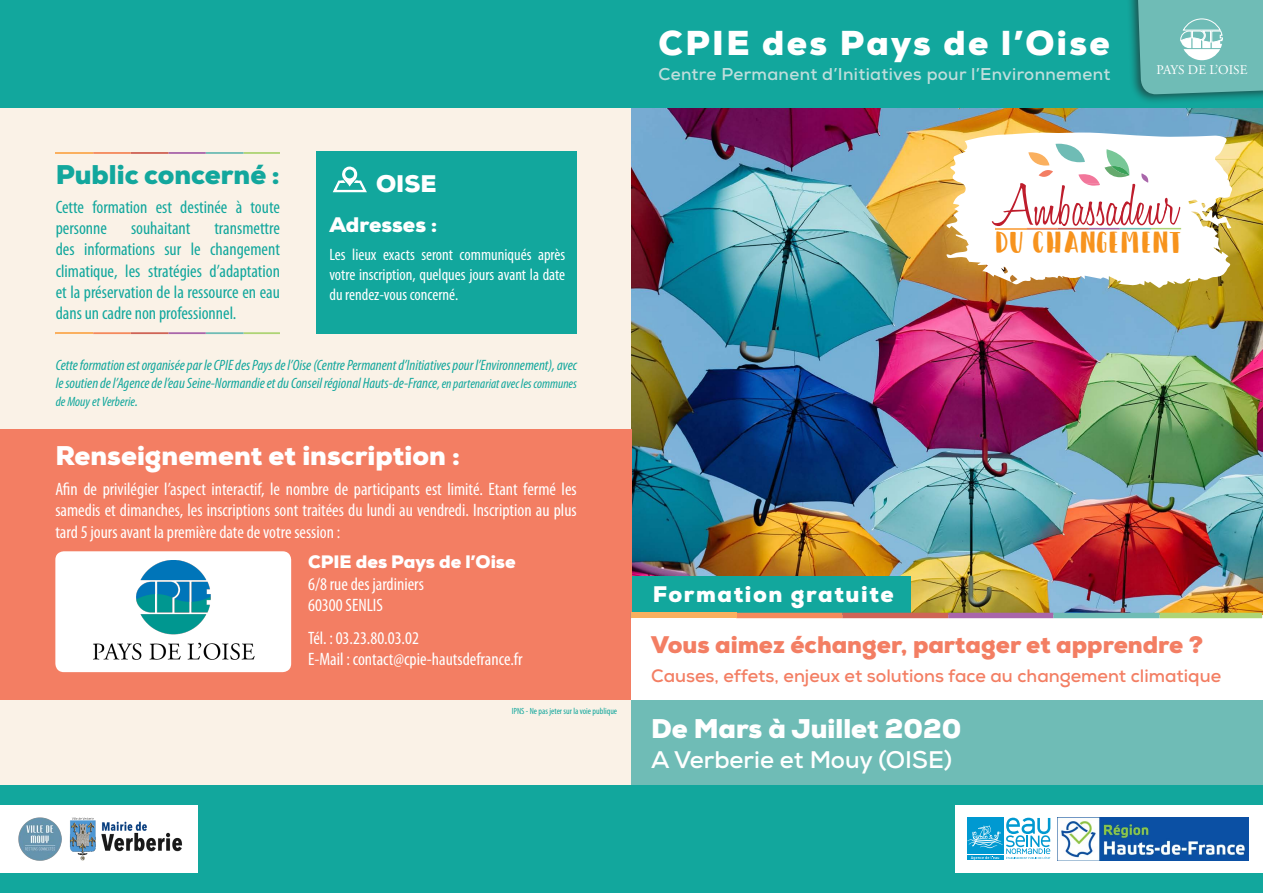
<style>
.page{position:relative;width:1263px;height:893px;background:#faf2e7}
.page>*{position:absolute;margin:0;border:0;box-sizing:border-box;transform-origin:0 0}
.t1{font:300 60px "Honey Script";color:#be1d2c}
.t2{font:900 34.5px "Nexa";letter-spacing:.07em;color:#fff}
.t3{font:31.5px "Happy Camper Regular";color:#f7931d}
.t4{font:900 27px "Nexa";color:#fff}
.t5{font:900 27px "Nexa";color:#12a79d}
.t6{font:900 24px "Nexa";color:#f37e63}
.t7{font:700 24px "Nexa";color:#fff}
.t8{font:900 24px "Nexa";color:#fff}
.t9{font:900 22.5px "Nexa";letter-spacing:.07em;color:#fff}
.t10{font:900 21px "Nexa";color:#fff}
.t11{font:condensed 18px/21.6px "Myriad Pro";color:#fff}
.t12{font:condensed 18px/21px "Myriad Pro";color:#12a79d}
.t13{font:700 18px "Nexa";color:#f37e63}
.t14{font:900 18px "Nexa";color:#fff}
.t15{font:700 17.1px "Nexa";letter-spacing:.02em;color:#c0dedc}
.t16{font:condensed 16.5px/19.8px "Myriad Pro";color:#fff;text-align:justify}
.t17{font:italic condensed 15px/18px "Myriad Pro";color:#12a79d}
.t18{font:italic condensed 13.5px "Myriad Pro";color:#12a79d}
.t19{font:13.2px "Adobe Garamond Pro";color:#fff}
.t20{font:condensed 9px "Myriad Pro";color:#12a79d}
.s1{font-size:13.5px}
.s2{font-size:15px}
</style>
<div class="page">
<div style="left:631px;top:700px;width:632px;height:85px;background:#6fbcb6"></div>
<img style="left:631px;top:107px;width:632px;height:508px">
<div style="left:631px;top:576px;width:280px;height:38px;background:#12a79d"></div>
<div style="left:0;top:785px;width:1263px;height:108px;background:#12a79d"></div>
<div style="left:0;top:0;width:1263px;height:107px;background:#12a79d"></div>
<div style="left:1126px;top:0;width:137px;height:105px;background:#231f20;opacity:.6"></div>
<svg style="left:1137px;top:0;width:126px;height:95px;background:#73bcb6"></svg>
<div style="left:955px;top:805px;width:308px;height:67px;background:#fff"></div>
<div style="left:0;top:805px;width:197px;height:67px;background:#fff"></div>
<svg style="left:967px;top:818px;width:83px;height:42px"></svg>
<img style="left:1061px;top:818px;width:188px;height:42px">
<div style="left:316px;top:151px;width:261px;height:183px;background:#12a79d"></div>
<div style="left:0;top:430px;width:631px;height:270px;background:#f37e63"></div>
<div style="left:55px;top:551px;width:236px;height:121px;background:#fff;border-radius:9px"></div>
<svg style="left:332px;top:166px;width:35px;height:27px"></svg>
<div style="left:631px;top:615px;width:632px;height:85px;background:#fff"></div>
<img style="left:93px;top:560px;width:161px;height:100px">
<img style="left:19px;top:818px;width:42px;height:42px">
<img style="left:70px;top:818px;width:112px;height:42px">
<svg style="left:93px;top:152px;width:187px;height:2px"></svg>
<hr style="left:56px;top:152px;width:37px;height:2px;background:#fab05f">
<svg style="left:93px;top:332px;width:187px;height:2px"></svg>
<hr style="left:56px;top:332px;width:37px;height:2px;background:#fab05f">
<svg style="left:736px;top:613px;width:526px;height:5px;background:#b59381"></svg>
<div style="left:631px;top:613px;width:105px;height:5px;background:#fab05f"></div>
<svg style="left:945px;top:132px;width:289px;height:156px;background:#f1ebdd"></svg>
<hr style="left:1151px;top:228px;width:30px;height:1px;background:#aed475">
<hr style="left:1120px;top:228px;width:31px;height:1px;background:#6fbcb5">
<hr style="left:1089px;top:228px;width:31px;height:1px;background:#a966aa">
<hr style="left:1058px;top:228px;width:31px;height:1px;background:#ce6457">
<hr style="left:1026px;top:228px;width:32px;height:1px;background:#f58a5c">
<hr style="left:995px;top:228px;width:31px;height:1px;background:#fab05f">
<h3 class="t5" style="left:56px;top:157px;width:226px">Public concerné :</h3>
<p class="t12" style="left:56px;top:197px;width:226px">Cette formation est destinée à toute personne</p>
<p class="t12" style="left:131px;top:218px;width:61px">souhaitant</p>
<p class="t12" style="left:56px;top:218px;width:226px;text-align:justify;text-indent:159px">transmettre des informations sur le changement climatique, les stratégies d’adaptation et la préservation de la ressource en eau dans un cadre non professionnel.</p>
<h3 class="t8" style="left:376px;top:169px;width:62px">OISE</h3>
<p class="t10" style="left:329px;top:211px;width:109px">Adresses :</p>
<p class="t16" style="left:329px;top:245px;width:237px">Les lieux exacts seront communiqués après votre inscription, quelques jours avant la date du rendez-vous concerné.</p>
<p class="t17" style="left:56px;top:356px;width:523px">Cette formation est organisée par le CPIE des Pays de l’Oise (Centre Permanent d’Initiatives pour l’Environnement), avec le soutien de l’Agence de l’eau Seine-Normandie et du Conseil régional Hauts-de-France<span class="s1">, en partenariat avec les communes</span></p>
<p class="t18" style="left:56px;top:393px;width:84px">de Mouy et Verberie<span class="s2">.</span></p>
<h3 class="t4" style="left:55px;top:438px;width:407px">Renseignement et inscription :</h3>
<p class="t11" style="left:55px;top:478px;width:523px;text-align:justify">Afin de privilégier l’aspect interactif, le nombre de participants est limité. Etant fermé les samedis et dimanches, les inscriptions sont traitées du lundi au vendredi. Inscription au plus tard 5 jours avant la première date de votre session :</p>
<p class="t14" style="left:308px;top:550px;width:209px">CPIE des Pays de l’Oise</p>
<p class="t11" style="left:308px;top:573px;width:117px">6/8 rue des jardiniers<br>60300 SENLIS</p>
<p class="t11" style="left:308px;top:627px;width:216px">Tél. : 03.23.80.03.02<br>E-Mail : contact@cpie-hautsdefrance.fr</p>
<p class="t20" style="left:512px;top:706px;width:107px">IPNS - Ne pas jeter sur la voie publique</p>
<h2 class="t2" style="left:659px;top:21px;width:453px">CPIE des Pays de l’Oise</h2>
<p class="t15" style="left:659px;top:63px;width:453px">Centre Permanent d’Initiatives pour l’Environnement</p>
<p class="t19" style="left:1156px;top:62px;width:93px">PAYS DE L’OISE</p>
<h1 class="t1" style="left:993px;top:169px;width:186px">Ambassadeur</h1>
<h3 class="t3" style="left:995px;top:226px;width:189px">DU CHANGEMENT</h3>
<p class="t9" style="left:653px;top:580px;width:243px">Formation gratuite</p>
<h3 class="t6" style="left:651px;top:630px;width:553px">Vous aimez échanger, partager et apprendre ?</h3>
<p class="t13" style="left:651px;top:664px;width:571px">Causes, effets, enjeux et solutions face au changement climatique</p>
<h3 class="t4" style="left:651px;top:711px;width:312px">De Mars à Juillet 2020</h3>
<h3 class="t7" style="left:651px;top:744px;width:302px">A Verberie et Mouy (OISE)</h3>
</div>
